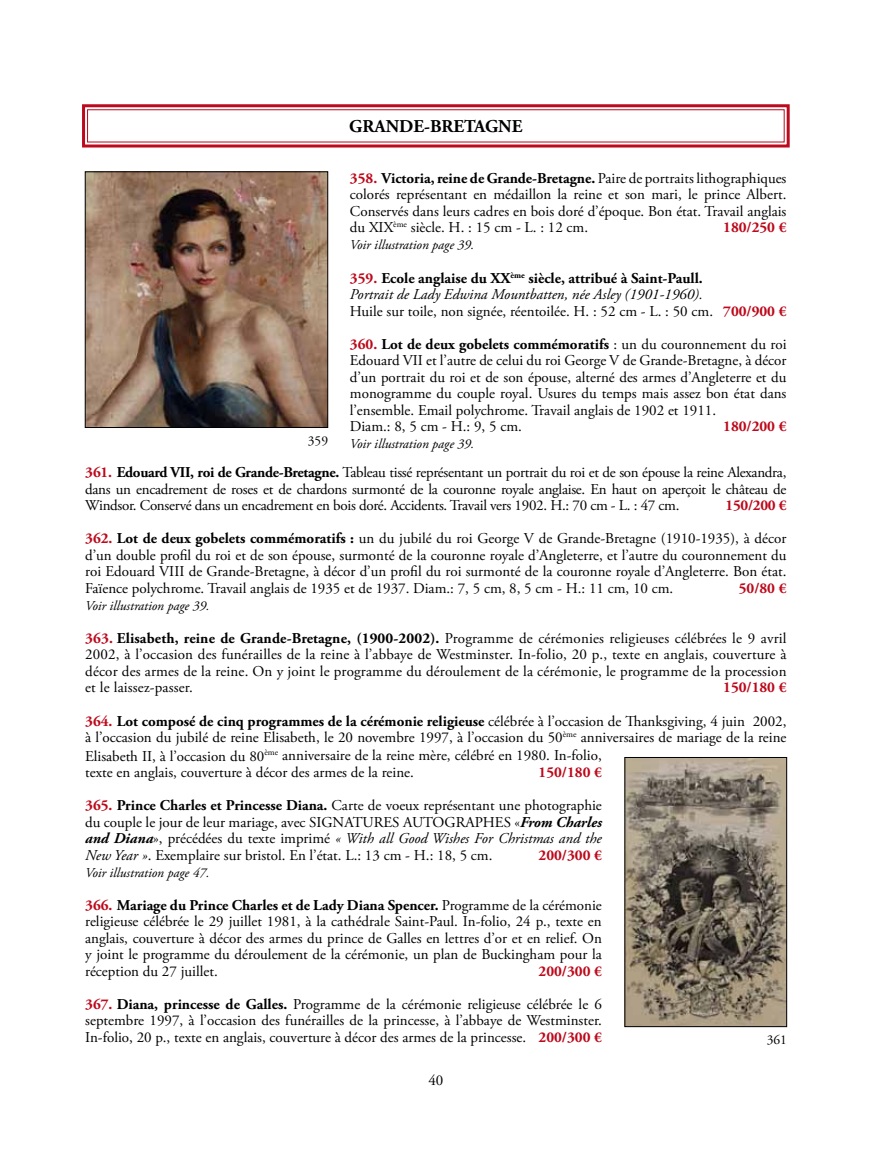
<style>
.page{position:relative;width:893px;height:1149px;background:#fff}
.page>*{position:absolute;margin:0;border:0;box-sizing:border-box;transform-origin:0 0}
.t1{font:700 18px "Adobe Garamond Pro";color:#000}
.t2{font:15px/16.5px "Adobe Garamond Pro";color:#000;text-align:justify}
.t3{font:italic 15px/16.5px "Adobe Garamond Pro";color:#000}
.t4{font:700 15px "Adobe Garamond Pro";color:#bc091b}
.t5{font:italic 13.5px "Adobe Garamond Pro";color:#000}
.t6{font:13.5px "Adobe Garamond Pro";color:#000}
.s1{font-weight:700;color:#bc091b}
.s2{font-weight:700}
.s3{font-weight:700;font-style:normal;color:#bc091b}
.s4{font-weight:700;font-style:normal}
.s5{font-style:normal}
.s6{font-weight:700;font-style:italic}
.s7{font-style:italic}
</style>
<div class="page">
<svg style="left:82px;top:104px;width:708px;height:44px"></svg>
<img style="left:87px;top:173px;width:239px;height:253px">
<div style="left:85px;top:171px;width:243px;height:257px;border:1px solid #000"></div>
<img style="left:626px;top:758px;width:159px;height:266px">
<div style="left:624px;top:756px;width:163px;height:270px;border:1px solid #000"></div>
<p class="t1" style="left:349px;top:115px;width:175px">GRANDE-BRETAGNE</p>
<p class="t2" style="left:350px;top:170px;width:438px"><span class="s1">358.</span> <span class="s2">Victoria, reine de Grande-Bretagne.</span> Paire de portraits lithographiques colorés représentant en médaillon la reine et son mari, le prince Albert.<br>Conservés dans leurs cadres en bois doré d’époque. Bon état. Travail anglais du XIX<sup>ème</sup> siècle. H. : 15 cm - L. : 12 cm.</p>
<p class="t4" style="left:723px;top:219px;width:65px">180/250 €</p>
<p class="t5" style="left:350px;top:237px;width:126px">Voir illustration page 39.</p>
<p class="t3" style="left:350px;top:270px;width:438px"><span class="s3">359.</span> <span class="s4">Ecole anglaise du XX</span><sup>ème</sup> <span class="s4">siècle, attribué à Saint-Paull.<br></span>Portrait de Lady Edwina Mountbatten, née Asley (1901-1960).<br><span class="s5">Huile sur toile, non signée, réentoilée. H. : 52 cm - L. : 50 cm.</span> <span class="s3">700/900 €</span></p>
<p class="t2" style="left:350px;top:336px;width:438px;text-align:left"><span class="s1">360.</span> <span class="s2">Lot de deux gobelets commémoratifs</span> : un du couronnement du roi Edouard VII et l’autre de celui du roi George V de Grande-Bretagne, à décor d’un portrait du roi et de son épouse, alterné des armes d’Angleterre et du monogramme du couple royal. Usures du temps mais assez bon état dans l’ensemble. Email polychrome. Travail anglais de 1902 et 1911.<br>Diam.: 8, 5 cm - H.: 9, 5 cm.</p>
<p class="t4" style="left:723px;top:417px;width:65px">180/200 €</p>
<p class="t6" style="left:308px;top:432px;width:22px">359</p>
<p class="t5" style="left:350px;top:436px;width:126px">Voir illustration page 39.</p>
<p class="t2" style="left:85px;top:464px;width:703px"><span class="s1">361.</span> <span class="s2">Edouard VII, roi de Grande-Bretagne.</span> Tableau tissé représentant un portrait du roi et de son épouse la reine Alexandra, dans un encadrement de roses et de chardons surmonté de la couronne royale anglaise. En haut on aperçoit le château de Windsor. Conservé dans un encadrement en bois doré. Accidents. Travail vers 1902. H.: 70 cm - L. : 47 cm.</p>
<p class="t4" style="left:726px;top:496px;width:62px">150/200 €</p>
<p class="t2" style="left:85px;top:530px;width:703px"><span class="s1">362.</span> <span class="s2">Lot de deux gobelets commémoratifs :</span> un du jubilé du roi George V de Grande-Bretagne (1910-1935), à décor d’un double profil du roi et de son épouse, surmonté de la couronne royale d’Angleterre, et l’autre du couronnement du roi Edouard VIII de Grande-Bretagne, à décor d’un profil du roi surmonté de la couronne royale d’Angleterre. Bon état.<br>Faïence polychrome. Travail anglais de 1935 et de 1937. Diam.: 7, 5 cm, 8, 5 cm - H.: 11 cm, 10 cm.</p>
<p class="t4" style="left:739px;top:579px;width:49px">50/80 €</p>
<p class="t5" style="left:85px;top:597px;width:126px">Voir illustration page 39.</p>
<p class="t2" style="left:85px;top:630px;width:703px"><span class="s1">363.</span> <span class="s2">Elisabeth, reine de Grande-Bretagne, (1900-2002).</span> Programme de cérémonies religieuses célébrées le 9 avril 2002, à l’occasion des funérailles de la reine à l’abbaye de Westminster. In-folio, 20 p., texte en anglais, couverture à décor des armes de la reine. On y joint le programme du déroulement de la cérémonie, le programme de la procession et le laissez-passer.</p>
<p class="t4" style="left:723px;top:678px;width:65px">150/180 €</p>
<p class="t2" style="left:85px;top:712px;width:703px"><span class="s1">364.</span> <span class="s2">Lot composé de cinq programmes de la cérémonie religieuse</span> célébrée à l’occasion de Thanksgiving, 4 juin 2002, à l’occasion du jubilé de reine Elisabeth, le 20 novembre 1997, à l’occasion du 50<sup>ème</sup> anniversaires de mariage de la reine</p>
<p class="t2" style="left:85px;top:747px;width:518px">Elisabeth II, à l’occasion du 80<sup>ème</sup> anniversaire de la reine mère, célébré en 1980. In-folio, texte en anglais, couverture à décor des armes de la reine.</p>
<p class="t4" style="left:539px;top:763px;width:65px">150/180 €</p>
<p class="t2" style="left:85px;top:797px;width:518px"><span class="s1">365.</span> <span class="s2">Prince Charles et Princesse Diana.</span> Carte de voeux représentant une photographie du couple le jour de leur mariage, avec SIGNATURES AUTOGRAPHES «<span class="s6">From Charles and Diana</span>», précédées du texte imprimé <span class="s7">« With all Good Wishes For Christmas and the New Year »</span>. Exemplaire sur bristol. En l’état. L.: 13 cm - H.: 18, 5 cm.</p>
<p class="t4" style="left:539px;top:845px;width:65px">200/300 €</p>
<p class="t5" style="left:85px;top:864px;width:126px">Voir illustration page 47.</p>
<p class="t2" style="left:85px;top:897px;width:518px"><span class="s1">366.</span> <span class="s2">Mariage du Prince Charles et de Lady Diana Spencer.</span> Programme de la cérémonie religieuse célébrée le 29 juillet 1981, à la cathédrale Saint-Paul. In-folio, 24 p., texte en anglais, couverture à décor des armes du prince de Galles en lettres d’or et en relief. On y joint le programme du déroulement de la cérémonie, un plan de Buckingham pour la réception du 27 juillet.</p>
<p class="t4" style="left:539px;top:962px;width:65px">200/300 €</p>
<p class="t2" style="left:85px;top:996px;width:518px"><span class="s1">367.</span> <span class="s2">Diana, princesse de Galles.</span> Programme de la cérémonie religieuse célébrée le 6 septembre 1997, à l’occasion des funérailles de la princesse, à l’abbaye de Westminster.<br>In-folio, 20 p., texte en anglais, couverture à décor des armes de la princesse. <span class="s1">200/300 €</span></p>
<p class="t2" style="left:428px;top:1072px;width:16px">40</p>
<p class="t6" style="left:767px;top:1031px;width:22px">361</p>
</div>
